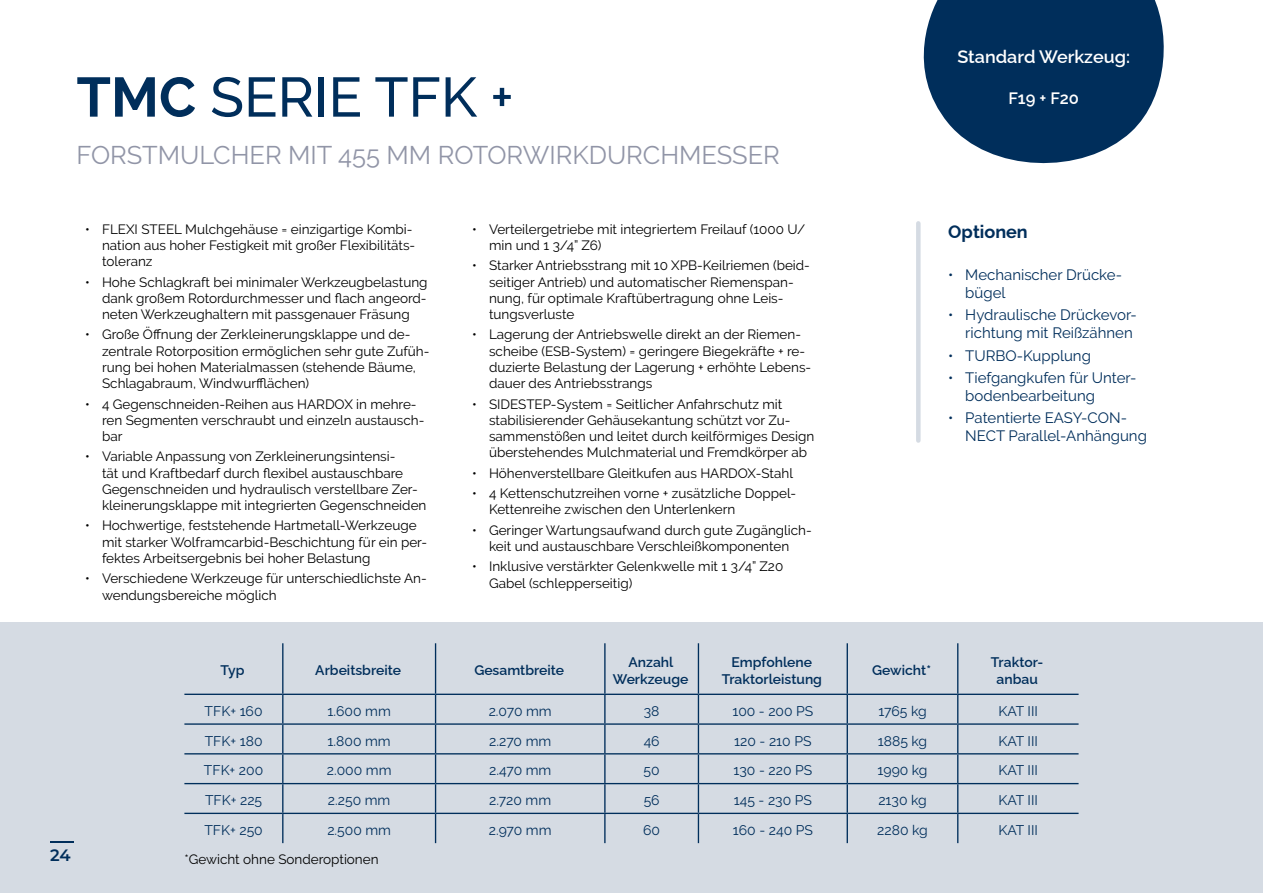
<style>
.page{position:relative;width:1263px;height:893px;background:#fff}
.page>*{position:absolute;margin:0;border:0;box-sizing:border-box;transform-origin:0 0}
.t1{font:500 55.5px "Raleway";color:#002e5b}
.t2{font:25.5px "Raleway";color:#9195a7}
.t3{font:600 18px "Raleway";color:#fff}
.t4{font:700 18px "Raleway";color:#002e5b}
.t5{font:600 16.5px "Raleway";letter-spacing:-.005em;color:#fff}
.t6{font:600 16.5px "Montserrat";color:#002e5b}
.t7{font:15px/18px "Raleway";color:#002e5b}
.t8{font:13.95px "Raleway";color:#002e5b}
.t9{font:600 13.95px/16.8px "Raleway";color:#002e5b;text-align:center}
.t10{font:13.5px/16.2px "Raleway";color:#000}
.s1{font-weight:700}
</style>
<div class="page">
<div style="left:0;top:622px;width:1263px;height:271px;background:#d5dbe3"></div>
<hr style="left:916px;top:223px;width:4px;height:218px;background:#d5dbe3">
<hr style="left:282px;top:643px;width:1px;height:51px;background:#002e5b">
<hr style="left:604px;top:643px;width:1px;height:51px;background:#002e5b">
<hr style="left:847px;top:643px;width:1px;height:51px;background:#002e5b">
<svg style="left:282px;top:695px;width:1px;height:148px"></svg>
<svg style="left:604px;top:695px;width:1px;height:148px"></svg>
<svg style="left:847px;top:695px;width:1px;height:148px"></svg>
<hr style="left:435px;top:643px;width:1px;height:51px;background:#002e5b">
<hr style="left:698px;top:643px;width:1px;height:51px;background:#002e5b">
<hr style="left:957px;top:643px;width:1px;height:51px;background:#002e5b">
<hr style="left:184px;top:694px;width:99px;height:1px;background:#002e5b">
<hr style="left:283px;top:694px;width:153px;height:1px;background:#002e5b">
<hr style="left:436px;top:694px;width:169px;height:1px;background:#002e5b">
<hr style="left:605px;top:694px;width:93px;height:1px;background:#002e5b">
<hr style="left:698px;top:694px;width:149px;height:1px;background:#002e5b">
<hr style="left:847px;top:694px;width:111px;height:1px;background:#002e5b">
<hr style="left:958px;top:694px;width:120px;height:1px;background:#002e5b">
<hr style="left:184px;top:723px;width:99px;height:2px;background:#002e5b">
<hr style="left:283px;top:723px;width:153px;height:2px;background:#002e5b">
<hr style="left:436px;top:723px;width:169px;height:2px;background:#002e5b">
<hr style="left:605px;top:723px;width:93px;height:2px;background:#002e5b">
<hr style="left:698px;top:723px;width:149px;height:2px;background:#002e5b">
<hr style="left:847px;top:723px;width:111px;height:2px;background:#002e5b">
<hr style="left:958px;top:723px;width:120px;height:2px;background:#002e5b">
<hr style="left:184px;top:753px;width:99px;height:1px;background:#002e5b">
<hr style="left:283px;top:753px;width:153px;height:1px;background:#002e5b">
<hr style="left:436px;top:753px;width:169px;height:1px;background:#002e5b">
<hr style="left:605px;top:753px;width:93px;height:1px;background:#002e5b">
<hr style="left:698px;top:753px;width:149px;height:1px;background:#002e5b">
<hr style="left:847px;top:753px;width:111px;height:1px;background:#002e5b">
<hr style="left:958px;top:753px;width:120px;height:1px;background:#002e5b">
<hr style="left:184px;top:783px;width:99px;height:1px;background:#002e5b">
<hr style="left:283px;top:783px;width:153px;height:1px;background:#002e5b">
<hr style="left:436px;top:783px;width:169px;height:1px;background:#002e5b">
<hr style="left:605px;top:783px;width:93px;height:1px;background:#002e5b">
<hr style="left:698px;top:783px;width:149px;height:1px;background:#002e5b">
<hr style="left:847px;top:783px;width:111px;height:1px;background:#002e5b">
<hr style="left:958px;top:783px;width:120px;height:1px;background:#002e5b">
<hr style="left:184px;top:813px;width:99px;height:1px;background:#002e5b">
<hr style="left:283px;top:813px;width:153px;height:1px;background:#002e5b">
<hr style="left:436px;top:813px;width:169px;height:1px;background:#002e5b">
<svg style="left:435px;top:695px;width:1px;height:148px"></svg>
<hr style="left:605px;top:813px;width:93px;height:1px;background:#002e5b">
<hr style="left:698px;top:813px;width:149px;height:1px;background:#002e5b">
<svg style="left:698px;top:695px;width:1px;height:148px"></svg>
<hr style="left:847px;top:813px;width:111px;height:1px;background:#002e5b">
<hr style="left:958px;top:813px;width:120px;height:1px;background:#002e5b">
<svg style="left:957px;top:695px;width:1px;height:148px"></svg>
<svg style="left:923px;top:0;width:241px;height:164px;background:#274e74"></svg>
<hr style="left:50px;top:841px;width:23px;height:2px;background:#002e5b">
<h1 class="t1" style="left:77px;top:65px;width:438px"><span class="s1">TMC</span> SERIE TFK +</h1>
<h2 class="t2" style="left:77px;top:140px;width:705px">FORSTMULCHER MIT 455 MM ROTORWIRKDURCHMESSER</h2>
<p class="t10" style="left:102px;top:221px;width:315px;text-indent:-17px">• FLEXI STEEL Mulchgehäuse = einzigartige Kombi&shy;nation aus hoher Festigkeit mit großer Flexibilitäts&shy;toleranz</p>
<p class="t10" style="left:102px;top:274px;width:327px;text-align:justify;text-indent:-17px">• Hohe Schlagkraft bei minimaler Werkzeugbelastung dank großem Rotordurchmesser und flach angeord&shy;neten Werkzeughaltern mit passgenauer Fräsung</p>
<p class="t10" style="left:102px;top:327px;width:329px;text-indent:-17px">• Große Öffnung der Zerkleinerungsklappe und de&shy;zentrale Rotorposition ermöglichen sehr gute Zufüh&shy;rung bei hohen Materialmassen (stehende Bäume, Schlagabraum, Windwurfflächen)</p>
<p class="t10" style="left:102px;top:396px;width:324px;text-indent:-17px">• 4 Gegenschneiden-Reihen aus HARDOX in mehre&shy;ren Segmenten verschraubt und einzeln austausch&shy;bar</p>
<p class="t10" style="left:102px;top:448px;width:326px;text-indent:-17px">• Variable Anpassung von Zerkleinerungsintensi-<br>tät und Kraftbedarf durch flexibel austauschbare Gegenschneiden und hydraulisch verstellbare Zer&shy;kleinerungsklappe mit integrierten Gegenschneiden</p>
<p class="t10" style="left:102px;top:518px;width:327px;text-indent:-17px">• Hochwertige, feststehende Hartmetall-Werkzeuge mit starker Wolframcarbid-Beschichtung für ein per&shy;fektes Arbeitsergebnis bei hoher Belastung</p>
<p class="t10" style="left:102px;top:570px;width:326px;text-indent:-17px">• Verschiedene Werkzeuge für unterschiedlichste An&shy;wendungsbereiche möglich</p>
<p class="t10" style="left:489px;top:221px;width:318px;text-indent:-17px">• Verteilergetriebe mit integriertem Freilauf (1000 U/ min und 1 3/4” Z6)</p>
<p class="t10" style="left:489px;top:258px;width:322px;text-indent:-17px">• Starker Antriebsstrang mit 10 XPB-Keilriemen (beid&shy;seitiger Antrieb) und automatischer Riemenspan&shy;nung, für optimale Kraftübertragung ohne Leis&shy;tungsverluste</p>
<p class="t10" style="left:489px;top:327px;width:324px;text-indent:-17px">• Lagerung der Antriebswelle direkt an der Riemen&shy;scheibe (ESB-System) = geringere Biegekräfte + re&shy;duzierte Belastung der Lagerung + erhöhte Lebens&shy;dauer des Antriebsstrangs</p>
<p class="t10" style="left:489px;top:396px;width:327px;text-indent:-17px">• SIDESTEP-System = Seitlicher Anfahrschutz mit stabilisierender Gehäusekantung schützt vor Zu&shy;sammenstößen und leitet durch keilförmiges Design überstehendes Mulchmaterial und Fremdkörper ab</p>
<p class="t10" style="left:472px;top:465px;width:322px">• Höhenverstellbare Gleitkufen aus HARDOX-Stahl</p>
<p class="t10" style="left:489px;top:485px;width:309px;text-indent:-17px">• 4 Kettenschutzreihen vorne + zusätzliche Doppel-<br>Kettenreihe zwischen den Unterlenkern</p>
<p class="t10" style="left:472px;top:522px;width:341px;text-align:center">• Geringer Wartungsaufwand durch gute Zugänglich&shy;keit und austauschbare Verschleißkomponenten</p>
<p class="t10" style="left:489px;top:558px;width:296px;text-indent:-17px">• Inklusive verstärkter Gelenkwelle mit 1 3/4” Z20<br>Gabel (schlepperseitig)</p>
<h3 class="t3" style="left:957px;top:42px;width:174px">Standard Werkzeug:</h3>
<p class="t5" style="left:1008px;top:85px;width:72px">F19 + F20</p>
<h3 class="t4" style="left:948px;top:221px;width:81px">Optionen</h3>
<p class="t7" style="left:965px;top:266px;width:158px;text-indent:-17px">• Mechanischer Drücke&shy;bügel</p>
<p class="t7" style="left:948px;top:306px;width:190px;text-align:right">• Hydraulische Drückevor&shy;richtung mit Reißzähnen</p>
<p class="t7" style="left:948px;top:346px;width:144px">• TURBO-Kupplung</p>
<p class="t7" style="left:965px;top:368px;width:173px;text-indent:-17px">• Tiefgangkufen für Unter&shy;bodenbearbeitung</p>
<p class="t7" style="left:965px;top:409px;width:183px;text-indent:-17px">• Patentierte EASY-CON-<br>NECT Parallel-Anhängung</p>
<p class="t9" style="left:221px;top:660px;width:26px">Typ</p>
<p class="t9" style="left:315px;top:660px;width:87px">Arbeitsbreite</p>
<p class="t9" style="left:474px;top:660px;width:91px">Gesamtbreite</p>
<p class="t9" style="left:613px;top:652px;width:77px">Anzahl<br>Werkzeuge</p>
<p class="t9" style="left:722px;top:652px;width:102px">Empfohlene<br>Traktorleistung</p>
<p class="t9" style="left:872px;top:660px;width:60px">Gewicht*</p>
<p class="t9" style="left:991px;top:652px;width:54px">Traktor&shy;anbau</p>
<p class="t8" style="left:205px;top:703px;width:59px">TFK+ 160</p>
<p class="t8" style="left:328px;top:703px;width:65px">1.600 mm</p>
<p class="t8" style="left:489px;top:703px;width:65px">2.070 mm</p>
<p class="t8" style="left:644px;top:703px;width:17px">38</p>
<p class="t8" style="left:732px;top:703px;width:83px">100 - 200 PS</p>
<p class="t8" style="left:878px;top:703px;width:50px">1765 kg</p>
<p class="t8" style="left:998px;top:703px;width:41px">KAT III</p>
<p class="t8" style="left:205px;top:732px;width:59px">TFK+ 180</p>
<p class="t8" style="left:328px;top:732px;width:65px">1.800 mm</p>
<p class="t8" style="left:489px;top:732px;width:64px">2.270 mm</p>
<p class="t8" style="left:644px;top:732px;width:18px">46</p>
<p class="t8" style="left:734px;top:732px;width:79px">120 - 210 PS</p>
<p class="t8" style="left:878px;top:732px;width:51px">1885 kg</p>
<p class="t8" style="left:998px;top:732px;width:41px">KAT III</p>
<p class="t8" style="left:204px;top:762px;width:61px">TFK+ 200</p>
<p class="t8" style="left:327px;top:762px;width:66px">2.000 mm</p>
<p class="t8" style="left:489px;top:762px;width:64px">2.470 mm</p>
<p class="t8" style="left:644px;top:762px;width:18px">50</p>
<p class="t8" style="left:733px;top:762px;width:80px">130 - 220 PS</p>
<p class="t8" style="left:877px;top:762px;width:52px">1990 kg</p>
<p class="t8" style="left:998px;top:762px;width:41px">KAT III</p>
<p class="t8" style="left:205px;top:792px;width:59px">TFK+ 225</p>
<p class="t8" style="left:328px;top:792px;width:64px">2.250 mm</p>
<p class="t8" style="left:489px;top:792px;width:63px">2.720 mm</p>
<p class="t8" style="left:644px;top:792px;width:18px">56</p>
<p class="t8" style="left:734px;top:792px;width:80px">145 - 230 PS</p>
<p class="t8" style="left:878px;top:792px;width:50px">2130 kg</p>
<p class="t8" style="left:998px;top:792px;width:41px">KAT III</p>
<p class="t8" style="left:204px;top:822px;width:60px">TFK+ 250</p>
<p class="t8" style="left:327px;top:822px;width:65px">2.500 mm</p>
<p class="t8" style="left:489px;top:822px;width:64px">2.970 mm</p>
<p class="t8" style="left:643px;top:822px;width:18px">60</p>
<p class="t8" style="left:733px;top:822px;width:81px">160 - 240 PS</p>
<p class="t8" style="left:877px;top:822px;width:52px">2280 kg</p>
<p class="t8" style="left:998px;top:822px;width:41px">KAT III</p>
<p class="t6" style="left:50px;top:843px;width:22px">24</p>
<p class="t10" style="left:184px;top:851px;width:196px">*Gewicht ohne Sonderoptionen</p>
</div>
